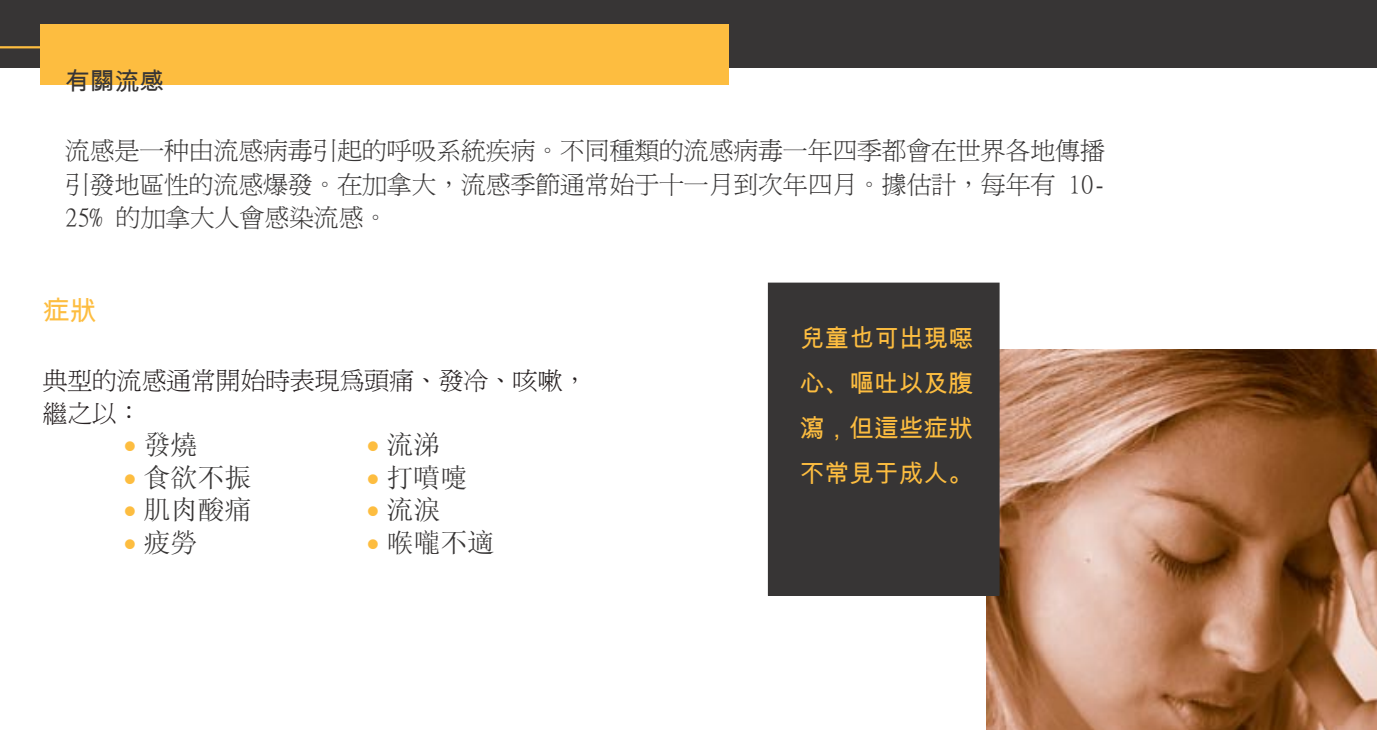
<style>
.page{position:relative;width:1377px;height:730px;background:#fff}
.page>*{position:absolute;margin:0;border:0;box-sizing:border-box;transform-origin:0 0}
.t1{font:27px "Sim Sun";color:#373535}
.t2{font:27px "Arial Unicode MS";color:#fdbd40}
.t3{font:24.75px/33.8px "Ming Li U";color:#373535;text-align:justify}
.t4{font:24.75px/45px "Arial Unicode MS";color:#fdbd40;text-align:justify}
.t5{font:24.75px/33.8px "Ming Li U";color:#262021}
.t6{font:24.75px "Arial Unicode MS";color:#373535}
.s1{color:#fdbd40}
</style>
<div class="page">
<div style="left:0;top:0;width:1377px;height:67px;background:#373535"></div>
<div style="left:40px;top:24px;width:689px;height:60px;background:#fdbd40"></div>
<hr style="left:0;top:46px;width:40px;height:2px;background:#fdbd40">
<img style="left:987px;top:349px;width:390px;height:380px">
<div style="left:768px;top:283px;width:231px;height:311px;background:#373535"></div>
<div style="left:768px;top:282px;width:231px;height:313px;border:1px solid #373535"></div>
<p class="t6" style="left:65px;top:64px;width:100px">有關流感</p>
<p class="t3" style="left:65px;top:133px;width:1042px">流感是一种由流感病毒引起的呼吸系統疾病。不同種類的流感病毒一年四季都會在世界各地傳播引發地區性的流感爆發。在加拿大，流感季節通常始于十一月到次年四月。據估計，每年有 10- 25% 的加拿大人會感染流感。</p>
<p class="t2" style="left:43px;top:291px;width:55px">症狀</p>
<p class="t5" style="left:43px;top:363px;width:546px">典型的流感通常開始時表現為頭痛、發冷、咳嗽，繼之以：</p>
<p class="t1" style="left:124px;top:430px;width:75px"><span class="s1">•</span> 發燒</p>
<p class="t1" style="left:367px;top:430px;width:75px"><span class="s1">•</span> 流涕</p>
<p class="t1" style="left:124px;top:463px;width:129px"><span class="s1">•</span> 食欲不振</p>
<p class="t1" style="left:367px;top:463px;width:102px"><span class="s1">•</span> 打噴嚏</p>
<p class="t1" style="left:124px;top:495px;width:129px"><span class="s1">•</span> 肌肉酸痛</p>
<p class="t1" style="left:367px;top:495px;width:75px"><span class="s1">•</span> 流淚</p>
<p class="t1" style="left:124px;top:528px;width:75px"><span class="s1">•</span> 疲勞</p>
<p class="t1" style="left:367px;top:528px;width:129px"><span class="s1">•</span> 喉嚨不適</p>
<p class="t4" style="left:800px;top:314px;width:175px">兒童也可出現噁心、嘔吐以及腹瀉，但這些症狀不常見于成人。</p>
</div>
